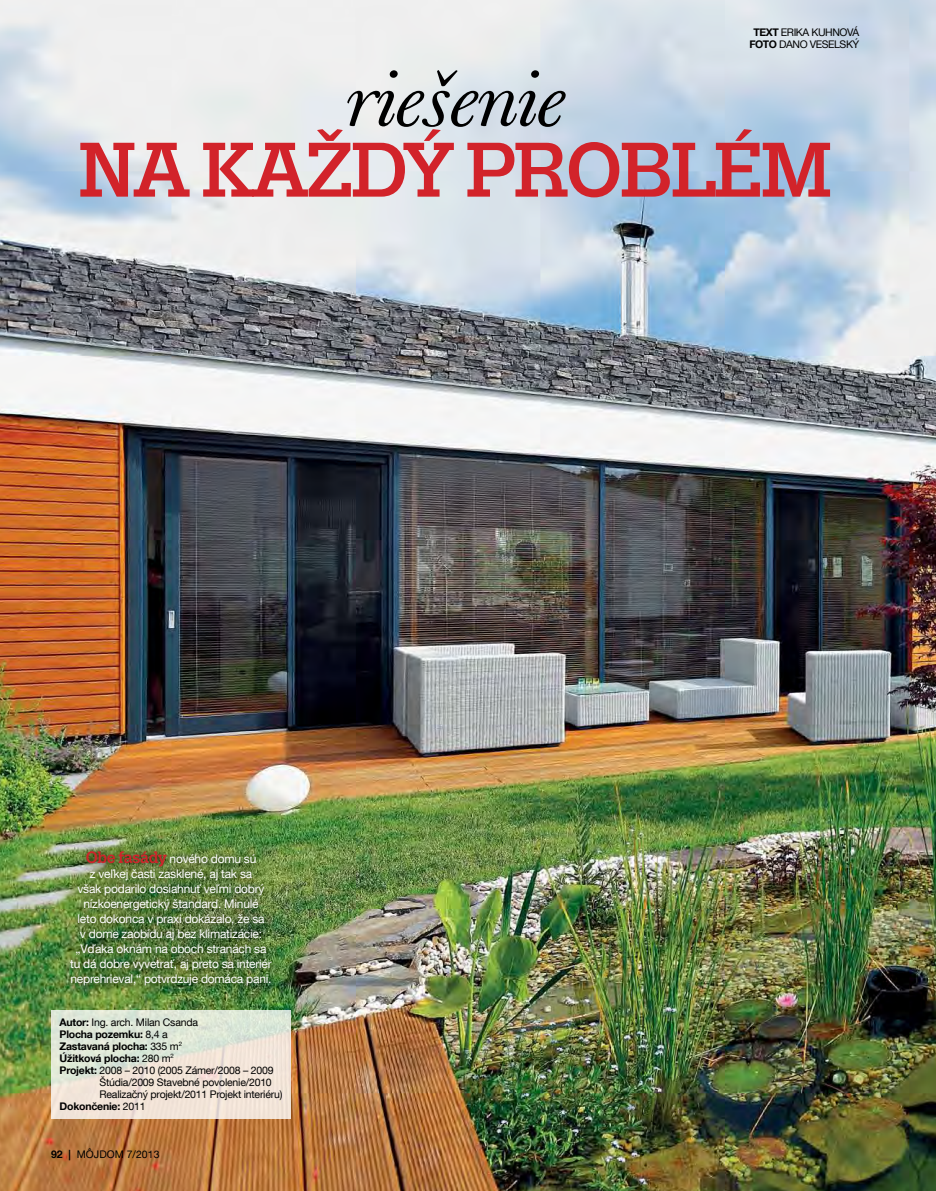
<style>
.page{position:relative;width:936px;height:1191px;background:#fff}
.page>*{position:absolute;margin:0;border:0;box-sizing:border-box;transform-origin:0 0}
.t1{font:500 76.95px "Trivia Slab";letter-spacing:-.04em;color:#d2232a}
.t2{font:italic 76.95px "Baskerville 120 Pro";letter-spacing:-.02em;color:#000;scale:1.15 1}
.t3{font:12px/15px "Helvetica Neue LT Com";letter-spacing:-.02em;color:#fff;text-align:center}
.t4{font:10.5px "Helvetica Neue LT Com";letter-spacing:-.02em;color:#000}
.t5{font:700 10.5px "Helvetica Neue LT Com";letter-spacing:-.02em;color:#000}
.t6{font:10.5px/12.6px "Helvetica Neue LT Com";letter-spacing:-.04em;color:#000;text-align:center}
.t7{font:10.5px "Helvetica Neue LT Com";color:#000}
.s1{font-weight:700}
.s2{font-family:"Trivia Slab";font-weight:500;font-size:16.5px;color:#d2232a}
.s3{font-weight:400}
</style>
<div class="page">
<img style="left:0;top:0;width:935px;height:1191px">
<img style="left:62px;top:842px;width:218px;height:151px">
<svg style="left:51px;top:1009px;width:240px;height:109px;background:#e7e4d6"></svg>
<p class="t6" style="left:749px;top:25px;width:111px"><span class="s1">TEXT</span> ERIKA KUHNOVÁ<br><span class="s1">FOTO</span> DANO VESELSKÝ</p>
<h1 class="t2" style="left:345px;top:50px;width:193px">riešenie</h1>
<h1 class="t1" style="left:78px;top:129px;width:755px">NA KAŽDÝ PROBLÉM</h1>
<p class="t3" style="left:70px;top:850px;width:203px"><span class="s2">OBE FASÁDY</span> nového domu sú<br>z veľkej časti zasklené, aj tak sa<br>však podarilo dosiahnuť veľmi dobrý nízkoenergetický štandard. Minulé<br>leto dokonca v praxi dokázalo, že sa<br>v dome zaobídu aj bez klimatizácie: „Vďaka oknám na oboch stranách sa tu dá dobre vyvetrať, aj preto sa interiér neprehrieval,“ potvrdzuje domáca pani.</p>
<p class="t4" style="left:60px;top:1015px;width:140px"><span class="s1">Autor:</span> I ng. arch. Milan Csanda</p>
<p class="t5" style="left:60px;top:1027px;width:110px">Plocha pozemku: <span class="s3">8,4 a</span></p>
<p class="t5" style="left:60px;top:1039px;width:124px">Zastavaná plocha: <span class="s3">335 m</span><sup>2</sup></p>
<p class="t5" style="left:60px;top:1051px;width:116px">Úžitková plocha: <span class="s3">280 m</span><sup>2</sup></p>
<p class="t4" style="left:60px;top:1063px;width:215px"><span class="s1">Projekt:</span> 2008 – 2010 (2005 Zámer/2008 – 2009</p>
<p class="t4" style="left:99px;top:1075px;width:174px">Štúdia/2009 Stavebné povolenie/2010</p>
<p class="t4" style="left:99px;top:1087px;width:184px">Realizačný projekt/2011 Projekt interiéru)</p>
<p class="t5" style="left:60px;top:1099px;width:87px">Dokončenie: <span class="s3">2011</span></p>
<p class="t7" style="left:51px;top:1147px;width:110px"><span class="s1">92 |</span> môjdom 7/2013</p>
</div>
